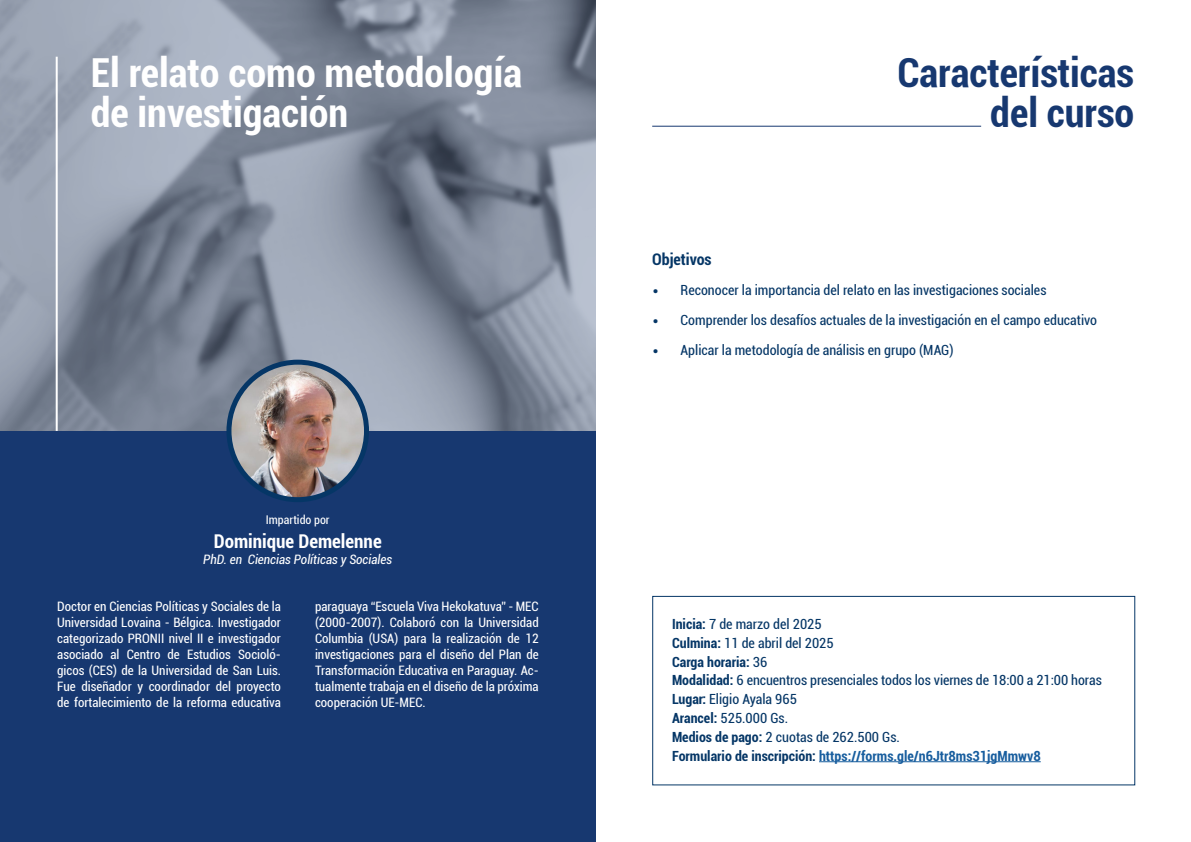
<style>
.page{position:relative;width:1191px;height:842px;background:#fff}
.page>*{position:absolute;margin:0;border:0;box-sizing:border-box;transform-origin:0 0}
.t1{font:700 condensed 40px/40px "Roboto";color:#fff}
.t2{font:700 condensed 40px/40px "Roboto";color:#173870;text-align:right}
.t3{font:700 condensed 19px "Roboto";color:#fff}
.t4{font:700 condensed 16px "Roboto";color:#053666}
.t5{font:condensed 14px "Roboto";color:#053666}
.t6{font:700 condensed 14px "Roboto";color:#175d9e}
.t7{font:700 condensed 14px "Roboto";color:#053666}
.t8{font:condensed 13px/16px "Roboto";color:#fff;text-align:justify}
.t9{font:italic condensed 13px "Roboto";color:#fff}
.t10{font:condensed 12px "Roboto";color:#fff}
.s1{font-family:"Graphie";font-stretch:normal}
.s2{font-weight:700}
.s3{font-weight:400}
.s4{color:#053666}
</style>
<div class="page">
<div style="left:0;top:0;width:595px;height:842px;background:#173870"></div>
<img style="left:0;top:0;width:595px;height:431px">
<hr style="left:652px;top:126px;width:329px;height:1px;background:#173870">
<hr style="left:56px;top:57px;width:2px;height:374px;background:#fff">
<div style="left:652px;top:596px;width:483px;height:189px;border:1px solid #053666"></div>
<hr style="left:819px;top:761px;width:221px;height:1px;background:#175d9e">
<img style="left:229px;top:362px;width:137px;height:138px;border-radius:69px">
<div style="left:226px;top:360px;width:143px;height:142px;border:5px solid #053666;border-radius:50%"></div>
<p class="t1" style="left:91px;top:51px;width:433px">El relato como metodología de investigación</p>
<p class="t10" style="left:266px;top:511px;width:65px">Impartido por</p>
<p class="t3" style="left:214px;top:528px;width:169px">Dominique Demelenne</p>
<p class="t9" style="left:203px;top:550px;width:190px">PhD. en Ciencias Políticas y Sociales</p>
<p class="t8" style="left:57px;top:598px;width:225px">Doctor en Ciencias Políticas y Sociales de la Universidad Lovaina - Bélgica. Investigador categorizado PRONII nivel II e investigador asociado al Centro de Estudios Socioló&shy;gicos (CES) de la Universidad de San Luis.<br>Fue diseñador y coordinador del proyecto de fortalecimiento de la reforma educativa</p>
<p class="t8" style="left:315px;top:598px;width:225px">paraguaya “Escuela Viva Hekokatuva” - MEC (2000-2007). Colaboró con la Universidad Columbia (USA) para la realización de 12 investigaciones para el diseño del Plan de Transformación Educativa en Paraguay. Ac&shy;tualmente trabaja en el diseño de la próxima cooperación UE-MEC.</p>
<p class="t2" style="left:897px;top:51px;width:238px">Características del curso</p>
<p class="t4" style="left:652px;top:248px;width:61px">Objetivos</p>
<p class="t5" style="left:652px;top:280px;width:396px"><span class="s1">•</span> Reconocer la importancia del relato en las investigaciones sociales</p>
<p class="t5" style="left:652px;top:310px;width:446px"><span class="s1">•</span> Comprender los desafíos actuales de la investigación en el campo educativo</p>
<p class="t5" style="left:652px;top:340px;width:303px"><span class="s1">•</span> Aplicar la metodología de análisis en grupo (MAG)</p>
<p class="t5" style="left:672px;top:614px;width:151px"><span class="s2">Inicia:</span> 7 de marzo del 2025</p>
<p class="t5" style="left:672px;top:633px;width:163px"><span class="s2">Culmina:</span> 11 de abril del 2025</p>
<p class="t7" style="left:672px;top:652px;width:97px">Carga horaria: <span class="s3">36</span></p>
<p class="t5" style="left:672px;top:671px;width:431px"><span class="s2">Modalidad:</span> 6 encuentros presenciales todos los viernes de 18:00 a 21:00 horas</p>
<p class="t5" style="left:672px;top:689px;width:126px"><span class="s2">Lugar:</span> Eligio Ayala 965</p>
<p class="t5" style="left:672px;top:708px;width:118px"><span class="s2">Arancel:</span> 525.000 Gs.</p>
<p class="t5" style="left:672px;top:727px;width:229px"><span class="s2">Medios de pago:</span> 2 cuotas de 262.500 Gs.</p>
<p class="t6" style="left:672px;top:746px;width:370px"><span class="s4">Formulario de inscripción:</span> https://forms.gle/n6Jtr8ms31jgMmwv8</p>
</div>
